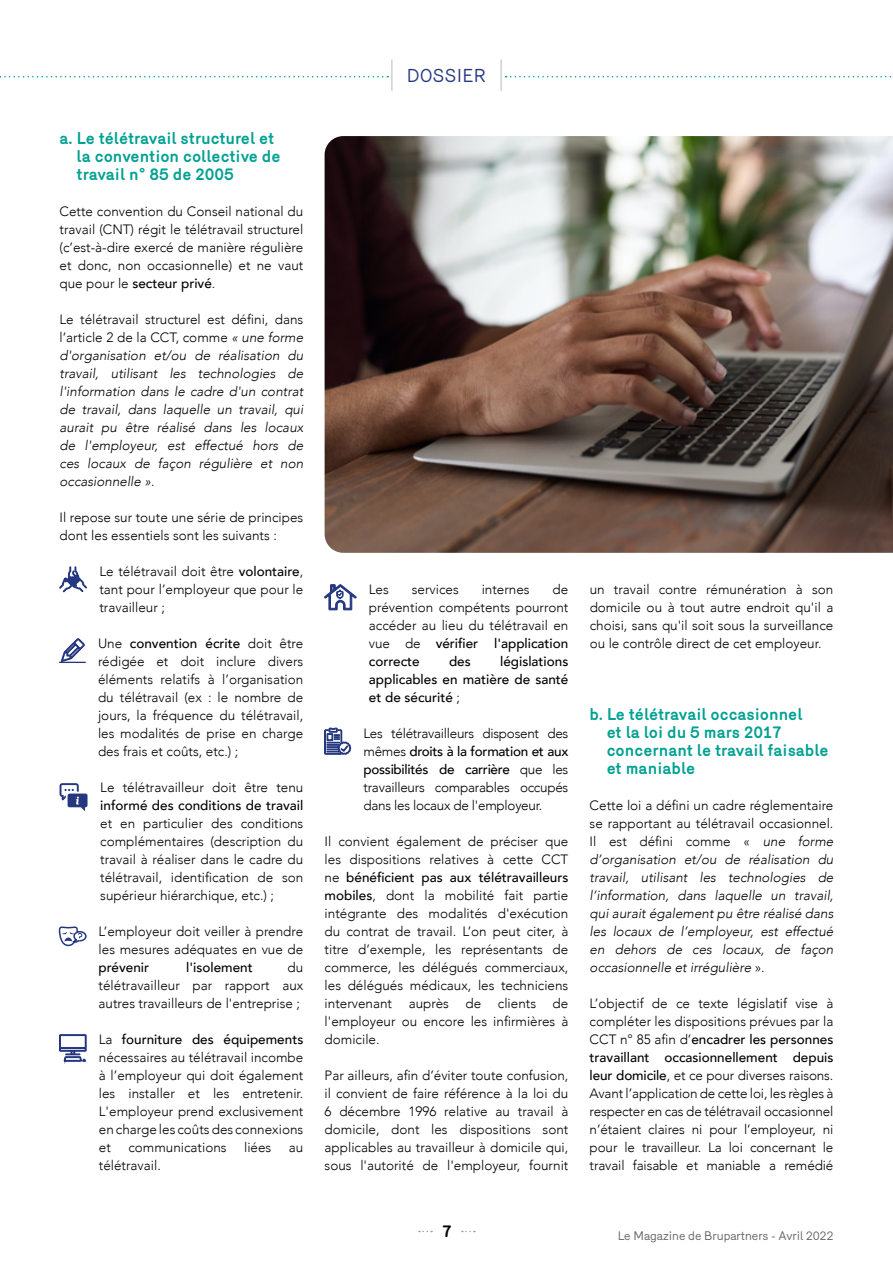
<style>
.page{position:relative;width:893px;height:1263px;background:#fff}
.page>*{position:absolute;margin:0;border:0;box-sizing:border-box;transform-origin:0 0}
.t1{font:18px "Merkury";color:#25377f}
.t2{font:700 16.5px/18px "Merkury";color:#00a192}
.t3{font:700 16.5px "Merkury";color:#000}
.t4{font:300 13.5px/18px "Avenir";color:#000;text-align:justify}
.t5{font:italic 300 13.5px/18px "Avenir";color:#000;text-align:justify}
.t6{font:500 13.5px/18px "Avenir";color:#000;text-align:justify}
.t7{font:12px "Merkury";color:#646363}
.s1{font-weight:500}
.s2{font-style:normal}
.s3{font-weight:300}
</style>
<div class="page">
<svg style="left:0;top:76px;width:388px;height:1px"></svg>
<svg style="left:506px;top:76px;width:386px;height:1px"></svg>
<hr style="left:391px;top:60px;width:2px;height:31px;background:#d0d0d0">
<hr style="left:500px;top:60px;width:2px;height:31px;background:#d0d0d0">
<svg style="left:59px;top:566px;width:28px;height:26px"></svg>
<svg style="left:60px;top:638px;width:26px;height:25px"></svg>
<svg style="left:60px;top:783px;width:28px;height:28px"></svg>
<svg style="left:58px;top:926px;width:29px;height:21px"></svg>
<svg style="left:59px;top:1034px;width:28px;height:30px"></svg>
<svg style="left:324px;top:584px;width:33px;height:26px"></svg>
<svg style="left:324px;top:727px;width:27px;height:28px"></svg>
<img style="left:325px;top:136px;width:568px;height:417px">
<p class="t2" style="left:77px;top:128px;width:205px;text-indent:-17px">a. Le télétravail structurel et la convention collective de travail n° 85 de 2005</p>
<p class="t4" style="left:60px;top:202px;width:245px">Cette convention du Conseil national du travail (CNT) régit le télétravail structurel (c’est-à-dire exercé de manière régulière et donc, non occasionnelle) et ne vaut que pour le <span class="s1">secteur privé</span>.</p>
<p class="t5" style="left:60px;top:310px;width:245px"><span class="s2">Le télétravail structurel est défini, dans l’article 2 de la CCT, comme</span> « une forme d'organisation et/ou de réalisation du travail, utilisant les technologies de l'information dans le cadre d'un contrat de travail, dans laquelle un travail, qui aurait pu être réalisé dans les locaux de l'employeur, est effectué hors de ces locaux de façon régulière et non occasionnelle »<span class="s2">.</span></p>
<p class="t4" style="left:60px;top:508px;width:245px">Il repose sur toute une série de principes dont les essentiels sont les suivants :</p>
<p class="t4" style="left:99px;top:562px;width:205px">Le télétravail doit être <span class="s1">volontaire</span>, tant pour l’employeur que pour le travailleur ;</p>
<p class="t4" style="left:98px;top:634px;width:207px">Une <span class="s1">convention écrite</span> doit être rédigée et doit inclure divers éléments relatifs à l’organisation du télétravail (ex : le nombre de jours, la fréquence du télétravail, les modalités de prise en charge des frais et coûts, etc.) ;</p>
<p class="t4" style="left:100px;top:778px;width:205px">Le télétravailleur doit être tenu</p>
<p class="t6" style="left:100px;top:796px;width:205px">informé des conditions de travail</p>
<p class="t4" style="left:100px;top:814px;width:205px">et en particulier des conditions complémentaires (description du travail à réaliser dans le cadre du télétravail, identification de son supérieur hiérarchique, etc.) ;</p>
<p class="t4" style="left:99px;top:922px;width:206px">L’employeur doit veiller à prendre les mesures adéquates en vue de</p>
<p class="t6" style="left:99px;top:958px;width:52px">prévenir</p>
<p class="t6" style="left:186px;top:958px;width:68px">l'isolement</p>
<p class="t4" style="left:99px;top:958px;width:206px;text-indent:189px">du télétravailleur par rapport aux autres travailleurs de l'entreprise ;</p>
<p class="t4" style="left:99px;top:1030px;width:206px">La <span class="s1">fourniture des équipements </span>nécessaires au télétravail incombe à l’employeur qui doit également les installer et les entretenir.<br>L'employeur prend exclusivement en charge les coûts des connexions et</p>
<p class="t4" style="left:128px;top:1138px;width:100px">communications</p>
<p class="t4" style="left:244px;top:1138px;width:29px">liées</p>
<p class="t4" style="left:289px;top:1138px;width:16px">au</p>
<p class="t4" style="left:99px;top:1156px;width:63px">télétravail.</p>
<h1 class="t1" style="left:407px;top:62px;width:81px">DOSSIER</h1>
<p class="t4" style="left:369px;top:580px;width:201px;text-indent:184px">de prévention compétents pourront accéder au lieu du télétravail en vue de <span class="s1">vérifier l'application correcte</span></p>
<p class="t4" style="left:369px;top:580px;width:22px">Les</p>
<p class="t4" style="left:412px;top:580px;width:48px">services</p>
<p class="t4" style="left:482px;top:580px;width:50px">internes</p>
<p class="t6" style="left:369px;top:652px;width:201px;text-indent:131px">législations applicables en matière de santé et de sécurité <span class="s3">;</span></p>
<p class="t4" style="left:363px;top:724px;width:206px">Les télétravailleurs disposent des mêmes <span class="s1">droits à la formation et aux possibilités de carrière</span> que les travailleurs comparables occupés dans les locaux de l'employeur.</p>
<p class="t4" style="left:325px;top:832px;width:245px">Il convient également de préciser que les dispositions relatives à cette CCT ne <span class="s1">bénéficient pas aux télétravailleurs mobiles</span>, dont la mobilité fait partie intégrante des modalités d'exécution du contrat de travail. L’on peut citer, à titre d’exemple, les représentants de commerce, les délégués commerciaux, les délégués médicaux, les techniciens intervenant auprès de clients de l'employeur ou encore les infirmières à domicile.</p>
<p class="t4" style="left:325px;top:1066px;width:245px">Par ailleurs, afin d’éviter toute confusion, il convient de faire référence à la loi du 6 décembre 1996 relative au travail à domicile, dont les dispositions sont applicables au travailleur à domicile qui, sous l'autorité de l'employeur, fournit</p>
<p class="t6" style="left:449px;top:652px;width:23px">des</p>
<p class="t4" style="left:590px;top:580px;width:245px">un travail contre rémunération à son domicile ou à tout autre endroit qu'il a choisi, sans qu'il soit sous la surveillance ou le contrôle direct de cet employeur.</p>
<p class="t2" style="left:607px;top:704px;width:223px;text-indent:-17px">b. Le télétravail occasionnel<br>et la loi du 5 mars 2017 concernant le travail faisable et maniable</p>
<p class="t5" style="left:590px;top:796px;width:245px"><span class="s2">Cette loi a défini un cadre réglementaire se rapportant au télétravail occasionnel.<br>Il est défini comme «</span> une forme d’organisation et/ou de réalisation du travail, utilisant les technologies de l’information, dans laquelle un travail, qui aurait également pu être réalisé dans les locaux de l’employeur, est effectué en dehors de ces locaux, de façon occasionnelle et irrégulière <span class="s2">».</span></p>
<p class="t4" style="left:590px;top:994px;width:245px">L’objectif de ce texte législatif vise à compléter les dispositions prévues par la CCT n° 85 afin d’<span class="s1">encadrer les personnes travaillant occasionnellement depuis leur domicile</span>, et ce pour diverses raisons.<br>Avant l’application de cette loi, les règles à respecter en cas de télétravail occasionnel n’étaient claires ni pour l’employeur, ni pour le travailleur. La loi concernant le travail faisable et maniable a remédié</p>
<p class="t3" style="left:442px;top:1219px;width:11px">7</p>
<p class="t7" style="left:618px;top:1227px;width:217px">Le Magazine de Brupartners - Avril 2022</p>
</div>
